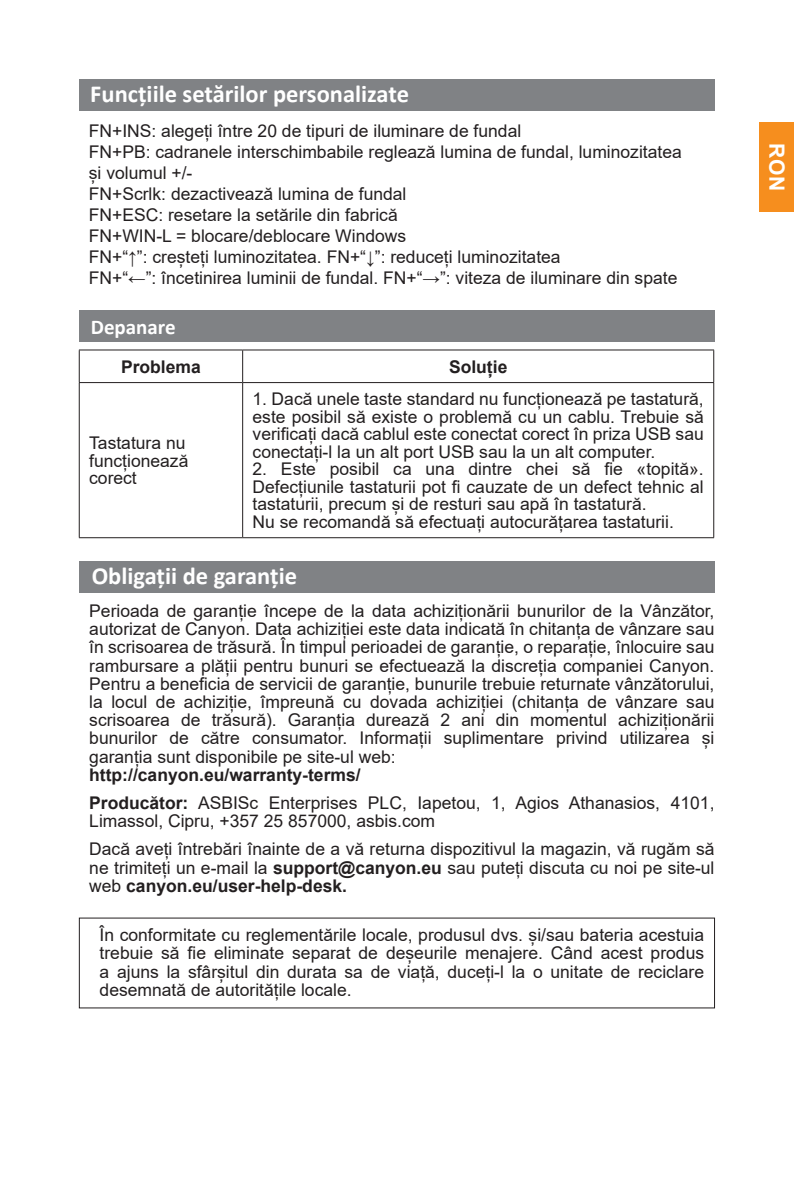
<style>
.page{position:relative;width:794px;height:1191px;background:#fff}
.page>*{position:absolute;margin:0;border:0;box-sizing:border-box;transform-origin:0 0}
.t1{font:700 24.5px "Calibri";color:#fff}
.t2{font:700 21px "Calibri";color:#fff}
.t3{font:700 21px "Arial";color:#fff}
.t4{font:17.5px/18.2px "Arial";color:#231f20;text-align:justify}
.t5{font:700 17.5px "Arial";color:#231f20}
.s1{font-weight:700}
</style>
<div class="page">
<div style="left:759px;top:123px;width:35px;height:89px;background:#f68e1e"></div>
<div style="left:79px;top:561px;width:635px;height:32px;background:#808285"></div>
<div style="left:79px;top:310px;width:635px;height:32px;background:#808285"></div>
<div style="left:79px;top:79px;width:635px;height:32px;background:#808285"></div>
<hr style="left:79px;top:349px;width:164px;height:1px;background:#231f20">
<hr style="left:79px;top:350px;width:1px;height:32px;background:#231f20">
<hr style="left:243px;top:349px;width:471px;height:1px;background:#231f20">
<hr style="left:242px;top:350px;width:1px;height:32px;background:#231f20">
<hr style="left:713px;top:350px;width:1px;height:32px;background:#231f20">
<hr style="left:79px;top:382px;width:164px;height:1px;background:#231f20">
<hr style="left:79px;top:383px;width:1px;height:154px;background:#231f20">
<hr style="left:243px;top:382px;width:471px;height:1px;background:#231f20">
<hr style="left:242px;top:383px;width:1px;height:154px;background:#231f20">
<hr style="left:713px;top:383px;width:1px;height:154px;background:#231f20">
<hr style="left:79px;top:537px;width:164px;height:1px;background:#231f20">
<hr style="left:243px;top:537px;width:471px;height:1px;background:#231f20">
<p class="t1" style="left:90px;top:76px;width:320px">Funcțiile setărilor personalizate</p>
<p class="t4" style="left:89px;top:121px;width:434px">FN+INS: alegeți între 20 de tipuri de iluminare de fundal</p>
<p class="t4" style="left:89px;top:141px;width:594px;line-height:21px;text-align:left">FN+PB: cadranele interschimbabile reglează lumina de fundal, luminozitatea și volumul +/-<br>FN+Scrlk: dezactivează lumina de fundal</p>
<p class="t4" style="left:89px;top:205px;width:310px">FN+ESC: resetare la setările din fabrică</p>
<p class="t4" style="left:89px;top:226px;width:319px">FN+WIN-L = blocare/deblocare Windows</p>
<p class="t4" style="left:89px;top:247px;width:473px">FN+“↑”: creșteți luminozitatea. FN+“↓”: reduceți luminozitatea</p>
<p class="t4" style="left:89px;top:268px;width:590px">FN+“←”: încetinirea luminii de fundal. FN+“→”: viteza de iluminare din spate</p>
<p class="t2" style="left:91px;top:312px;width:86px">Depanare</p>
<p class="t5" style="left:121px;top:354px;width:81px">Problema</p>
<p class="t5" style="left:449px;top:354px;width:60px">Soluție</p>
<p class="t4" style="left:89px;top:434px;width:101px;text-align:left">Tastatura nu funcționează corect</p>
<p class="t4" style="left:253px;top:390px;width:453px">1. Dacă unele taste standard nu funcționează pe tastatură, este posibil să existe o problemă cu un cablu. Trebuie să verificați dacă cablul este conectat corect în priza USB sau conectați-l la un alt port USB sau la un alt computer.</p>
<p class="t4" style="left:253px;top:460px;width:453px">2. Este posibil ca una dintre chei să fie «topită».<br>Defecțiunile tastaturii pot fi cauzate de un defect tehnic al tastaturii, precum și de resturi sau apă în tastatură.</p>
<p class="t4" style="left:253px;top:512px;width:423px">Nu se recomandă să efectuați autocurățarea tastaturii.</p>
<p class="t1" style="left:92px;top:558px;width:207px">Obligații de garanție</p>
<p class="t4" style="left:89px;top:601px;width:627px">Perioada de garanție începe de la data achiziționării bunurilor de la Vânzător, autorizat de Canyon. Data achiziției este data indicată în chitanța de vânzare sau în scrisoarea de trăsură. În timpul perioadei de garanție, o reparație, înlocuire sau rambursare a plății pentru bunuri se efectuează la discreția companiei Canyon.<br>Pentru a beneficia de servicii de garanție, bunurile trebuie returnate vânzătorului, la locul de achiziție, împreună cu dovada achiziției (chitanța de vânzare sau scrisoarea de trăsură). Garanția durează 2 ani din momentul achiziționării bunurilor de către consumator. Informații suplimentare privind utilizarea și garanția sunt disponibile pe site-ul web:</p>
<p class="t5" style="left:89px;top:762px;width:273px">http://canyon.eu/warranty-terms/</p>
<p class="t4" style="left:89px;top:793px;width:627px"><span class="s1">Producător:</span> ASBISc Enterprises PLC, Iapetou, 1, Agios Athanasios, 4101,<br>Limassol, Cipru, +357 25 857000, asbis.com</p>
<p class="t4" style="left:89px;top:840px;width:627px">Dacă aveți întrebări înainte de a vă returna dispozitivul la magazin, vă rugăm să ne trimiteți un e-mail la <span class="s1">support@canyon.eu</span> sau puteți discuta cu noi pe site-ul web <span class="s1">canyon.eu/user-help-desk.</span></p>
<p class="t4" style="left:100px;top:925px;width:606px">În conformitate cu reglementările locale, produsul dvs. și/sau bateria acestuia trebuie să fie eliminate separat de deșeurile menajere. Când acest produs a ajuns la sfârșitul din durata sa de viață, duceți-l la o unitate de reciclare desemnată de autoritățile locale.</p>
<p class="t3" style="left:791px;top:143px;width:50px;rotate:90deg">RON</p>
</div>
